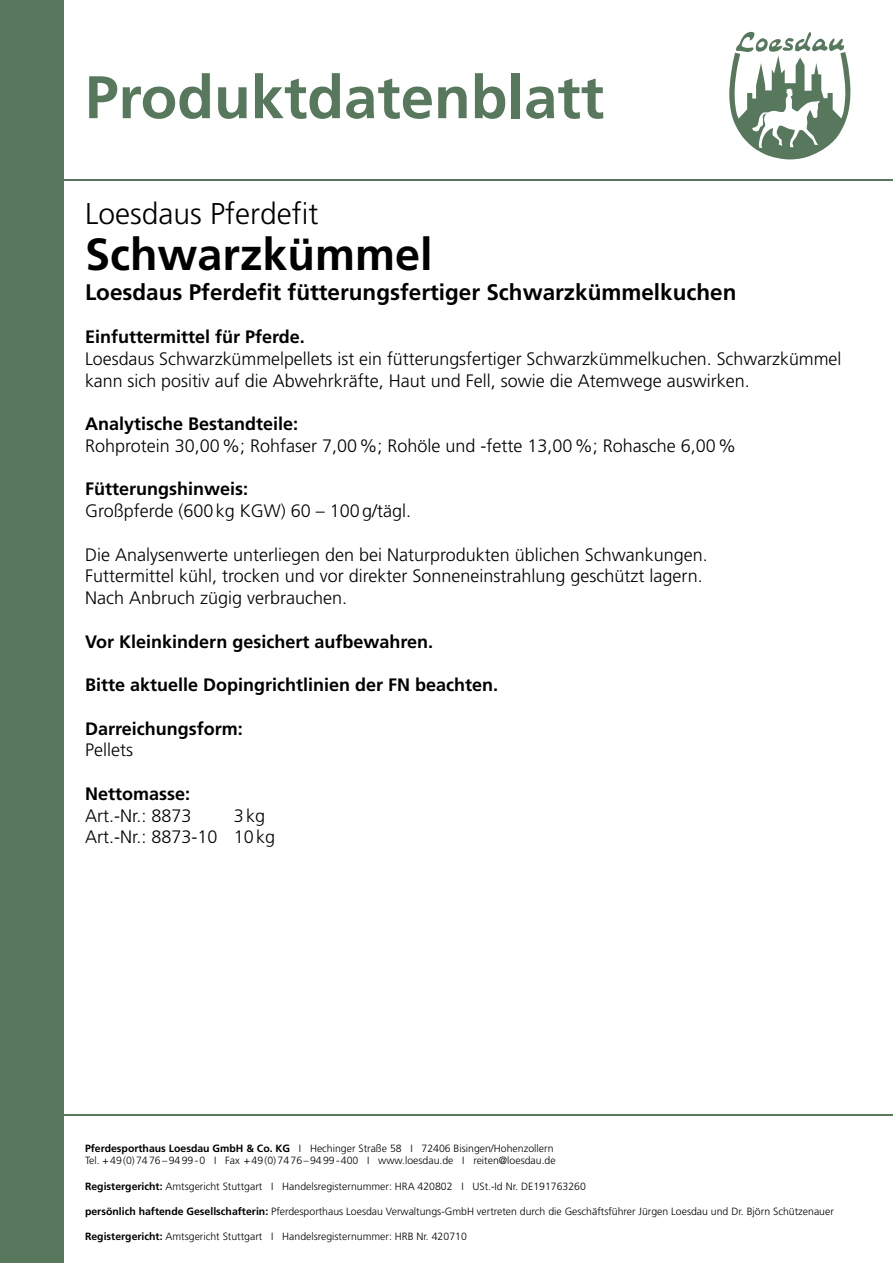
<style>
.page{position:relative;width:893px;height:1263px;background:#fff}
.page>*{position:absolute;margin:0;border:0;box-sizing:border-box;transform-origin:0 0}
.t1{font:700 60px "Frutiger LT Std";color:#57785d}
.t2{font:700 45px "Frutiger LT Std";color:#000}
.t3{font:300 30px "Frutiger LT Std";color:#000}
.t4{font:700 22.5px "Frutiger LT Std";color:#000}
.t5{font:300 18px/21.8px "Frutiger LT Std";color:#000}
.t6{font:700 18px "Frutiger LT Std";color:#000}
.t7{font:300 10.5px/12.6px "Frutiger LT Std";color:#000}
.s1{font-weight:700}
</style>
<div class="page">
<svg style="left:729px;top:31px;width:122px;height:128px"></svg>
<hr style="left:0;top:180px;width:893px;height:1px;background:#57785d">
<hr style="left:0;top:1114px;width:893px;height:1px;background:#57785d">
<div style="left:0;top:0;width:64px;height:1263px;background:#57785d"></div>
<h1 class="t1" style="left:85px;top:62px;width:521px">Produktdatenblatt</h1>
<h3 class="t3" style="left:85px;top:197px;width:235px">Loesdaus Pferdefit</h3>
<h2 class="t2" style="left:85px;top:227px;width:349px">Schwarzkümmel</h2>
<p class="t4" style="left:85px;top:278px;width:653px">Loesdaus Pferdefit fütterungsfertiger Schwarzkümmelkuchen</p>
<p class="t6" style="left:85px;top:326px;width:221px">Einfuttermittel für Pferde.</p>
<p class="t5" style="left:85px;top:348px;width:758px">Loesdaus Schwarzkümmelpellets ist ein fütterungsfertiger Schwarzkümmelkuchen. Schwarzkümmel kann sich positiv auf die Abwehrkräfte, Haut und Fell, sowie die Atemwege auswirken.</p>
<p class="t6" style="left:85px;top:413px;width:215px">Analytische Bestandteile:</p>
<p class="t5" style="left:85px;top:435px;width:652px">Rohprotein 30,00%; Rohfaser 7,00%; Rohöle und -fette 13,00%; Rohasche 6,00%</p>
<p class="t6" style="left:85px;top:478px;width:165px">Fütterungshinweis:</p>
<p class="t5" style="left:85px;top:500px;width:327px">Großpferde (600kg KGW) 60 – 100g/tägl.</p>
<p class="t5" style="left:85px;top:544px;width:624px">Die Analysenwerte unterliegen den bei Naturprodukten üblichen Schwankungen.<br>Futtermittel kühl, trocken und vor direkter Sonneneinstrahlung geschützt lagern.<br>Nach Anbruch zügig verbrauchen.</p>
<p class="t6" style="left:85px;top:630px;width:350px">Vor Kleinkindern gesichert aufbewahren.</p>
<p class="t6" style="left:85px;top:674px;width:415px">Bitte aktuelle Dopingrichtlinien der FN beachten.</p>
<p class="t6" style="left:85px;top:718px;width:159px">Darreichungsform:</p>
<p class="t5" style="left:85px;top:739px;width:49px">Pellets</p>
<p class="t6" style="left:85px;top:783px;width:107px">Nettomasse:</p>
<p class="t5" style="left:85px;top:805px;width:108px">Art.-Nr.: 8873</p>
<p class="t5" style="left:85px;top:805px;width:192px;text-indent:149px">3kg<br>Art.-Nr.: 8873-10 10kg</p>
<p class="t7" style="left:85px;top:1142px;width:472px"><span class="s1">Pferdesporthaus Loesdau GmbH &amp; Co. KG</span> I Hechinger Straße 58 I 72406 Bisingen/Hohenzollern<br>Tel. +49(0)7476–9499-0 I Fax +49(0)7476–9499-400 I www.loesdau.de I reiten@loesdau.de</p>
<p class="t7" style="left:85px;top:1180px;width:502px"><span class="s1">Registergericht:</span> Amtsgericht Stuttgart I Handelsregisternummer: HRA 420802 I USt.-Id Nr. DE191763260</p>
<p class="t7" style="left:85px;top:1205px;width:750px"><span class="s1">persönlich haftende Gesellschafterin:</span> Pferdesporthaus Loesdau Verwaltungs-GmbH vertreten durch die Geschäftsführer Jürgen Loesdau und Dr. Björn Schützenauer</p>
<p class="t7" style="left:85px;top:1230px;width:383px"><span class="s1">Registergericht:</span> Amtsgericht Stuttgart I Handelsregisternummer: HRB Nr. 420710</p>
</div>
